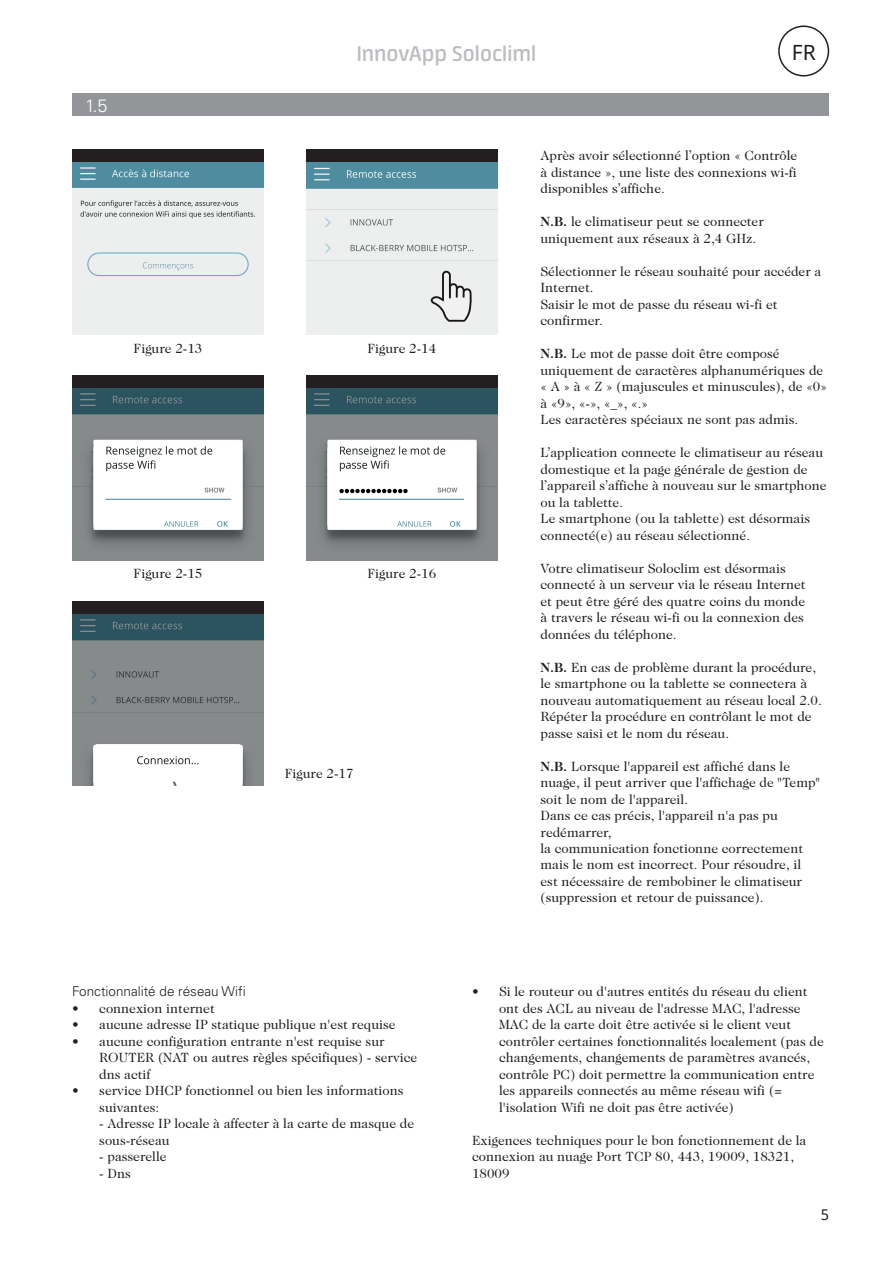
<style>
.page{position:relative;width:893px;height:1263px;background:#fff}
.page>*{position:absolute;margin:0;border:0;box-sizing:border-box;transform-origin:0 0}
.t1{font:600 24px "Neuron";color:#bcbdc0}
.t2{font:21px "Noto Sans";color:#231f20}
.t3{font:300 18px "Univers";color:#fff}
.t4{font:15px "Noto Sans";color:#231f20}
.t5{font:13.5px/16.5px "Caslon Two Twenty Four";color:#231f20}
.t6{font:300 13.5px "Univers";color:#231f20}
.s1{font-weight:700}
</style>
<div class="page">
<div style="left:778px;top:26px;width:51px;height:51px;border:2px solid #231f20;border-radius:50%"></div>
<div style="left:72px;top:94px;width:756px;height:22px;background:#939598"></div>
<img style="left:72px;top:162px;width:192px;height:172px">
<div style="left:306px;top:197px;width:191px;height:137px;background:#edeeee"></div>
<svg style="left:431px;top:271px;width:41px;height:51px"></svg>
<img style="left:72px;top:435px;width:192px;height:125px">
<img style="left:306px;top:435px;width:191px;height:125px">
<div style="left:72px;top:661px;width:192px;height:125px;background:#878a8b"></div>
<img style="left:94px;top:744px;width:148px;height:42px">
<img style="left:327px;top:445px;width:149px;height:83px">
<img style="left:94px;top:445px;width:148px;height:83px">
<img style="left:72px;top:388px;width:192px;height:47px">
<img style="left:306px;top:388px;width:191px;height:47px">
<div style="left:72px;top:375px;width:192px;height:13px;background:#231f20"></div>
<div style="left:306px;top:375px;width:191px;height:13px;background:#231f20"></div>
<img style="left:306px;top:162px;width:191px;height:35px">
<div style="left:72px;top:149px;width:192px;height:13px;background:#231f20"></div>
<div style="left:306px;top:149px;width:191px;height:13px;background:#231f20"></div>
<img style="left:72px;top:614px;width:192px;height:47px">
<div style="left:72px;top:601px;width:192px;height:13px;background:#231f20"></div>
<h3 class="t3" style="left:85px;top:95px;width:24px">1.5</h3>
<h1 class="t1" style="left:357px;top:40px;width:181px">InnovApp Solocliml</h1>
<h2 class="t2" style="left:792px;top:38px;width:25px">FR</h2>
<p class="t5" style="left:134px;top:340px;width:70px">Figure 2-13</p>
<p class="t5" style="left:367px;top:340px;width:70px">Figure 2-14</p>
<p class="t5" style="left:134px;top:565px;width:70px">Figure 2-15</p>
<p class="t5" style="left:367px;top:565px;width:70px">Figure 2-16</p>
<p class="t5" style="left:285px;top:765px;width:70px">Figure 2-17</p>
<p class="t5" style="left:541px;top:147px;width:258px;text-align:justify">Après avoir sélectionné l’option « Contrôle à distance », une liste des connexions wi-fi disponibles s’affiche.</p>
<p class="t5" style="left:541px;top:213px;width:225px"><span class="s1">N.B.</span> le climatiseur peut se connecter uniquement aux réseaux à 2,4 GHz.</p>
<p class="t5" style="left:541px;top:263px;width:282px">Sélectionner le réseau souhaité pour accéder a<br>Internet.<br>Saisir le mot de passe du réseau wi-fi et confirmer.</p>
<p class="t5" style="left:541px;top:345px;width:288px"><span class="s1">N.B.</span> Le mot de passe doit être composé uniquement de caractères alphanumériques de « A » à « Z » (majuscules et minuscules), de «0» à «9», «-», «_», «.»<br>Les caractères spéciaux ne sont pas admis.</p>
<p class="t5" style="left:541px;top:444px;width:288px">L’application connecte le climatiseur au réseau domestique et la page générale de gestion de l’appareil s’affiche à nouveau sur le smartphone ou la tablette.<br>Le smartphone (ou la tablette) est désormais connecté(e) au réseau sélectionné.</p>
<p class="t5" style="left:541px;top:559px;width:267px">Votre climatiseur Soloclim est désormais connecté à un serveur via le réseau Internet et peut être géré des quatre coins du monde à travers le réseau wi-fi ou la connexion des données du téléphone.</p>
<p class="t5" style="left:541px;top:658px;width:283px"><span class="s1">N.B.</span> En cas de problème durant la procédure, le smartphone ou la tablette se connectera à nouveau automatiquement au réseau local 2.0.<br>Répéter la procédure en contrôlant le mot de passe saisi et le nom du réseau.</p>
<p class="t5" style="left:541px;top:757px;width:281px"><span class="s1">N.B.</span> Lorsque l'appareil est affiché dans le nuage, il peut arriver que l'affichage de "Temp" soit le nom de l'appareil.<br>Dans ce cas précis, l'appareil n'a pas pu redémarrer,<br>la communication fonctionne correctement mais le nom est incorrect. Pour résoudre, il est nécessaire de rembobiner le climatiseur (suppression et retour de puissance).</p>
<p class="t6" style="left:72px;top:983px;width:175px">Fonctionnalité de réseau Wifi</p>
<p class="t5" style="left:72px;top:1000px;width:144px">• connexion internet</p>
<p class="t5" style="left:72px;top:1016px;width:325px">• aucune adresse IP statique publique n'est requise</p>
<p class="t5" style="left:99px;top:1033px;width:320px;text-indent:-27px">• aucune configuration entrante n'est requise sur<br>ROUTER (NAT ou autres règles spécifiques) - service dns actif</p>
<p class="t5" style="left:99px;top:1082px;width:306px;text-indent:-27px">• service DHCP fonctionnel ou bien les informations suivantes:</p>
<p class="t5" style="left:99px;top:1115px;width:316px">- Adresse IP locale à affecter à la carte de masque de sous-réseau</p>
<p class="t5" style="left:99px;top:1148px;width:69px">- passerelle</p>
<p class="t5" style="left:99px;top:1165px;width:33px">- Dns</p>
<p class="t5" style="left:499px;top:983px;width:326px;text-indent:-27px">• Si le routeur ou d'autres entités du réseau du client ont des ACL au niveau de l'adresse MAC, l'adresse MAC de la carte doit être activée si le client veut contrôler certaines fonctionnalités localement (pas de changements, changements de paramètres avancés, contrôle PC) doit permettre la communication entre les appareils connectés au même réseau wifi (= l'isolation Wifi ne doit pas être activée)</p>
<p class="t5" style="left:472px;top:1132px;width:336px">Exigences techniques pour le bon fonctionnement de la connexion au nuage Port TCP 80, 443, 19009, 18321,<br>18009</p>
<p class="t4" style="left:821px;top:1205px;width:10px">5</p>
</div>
